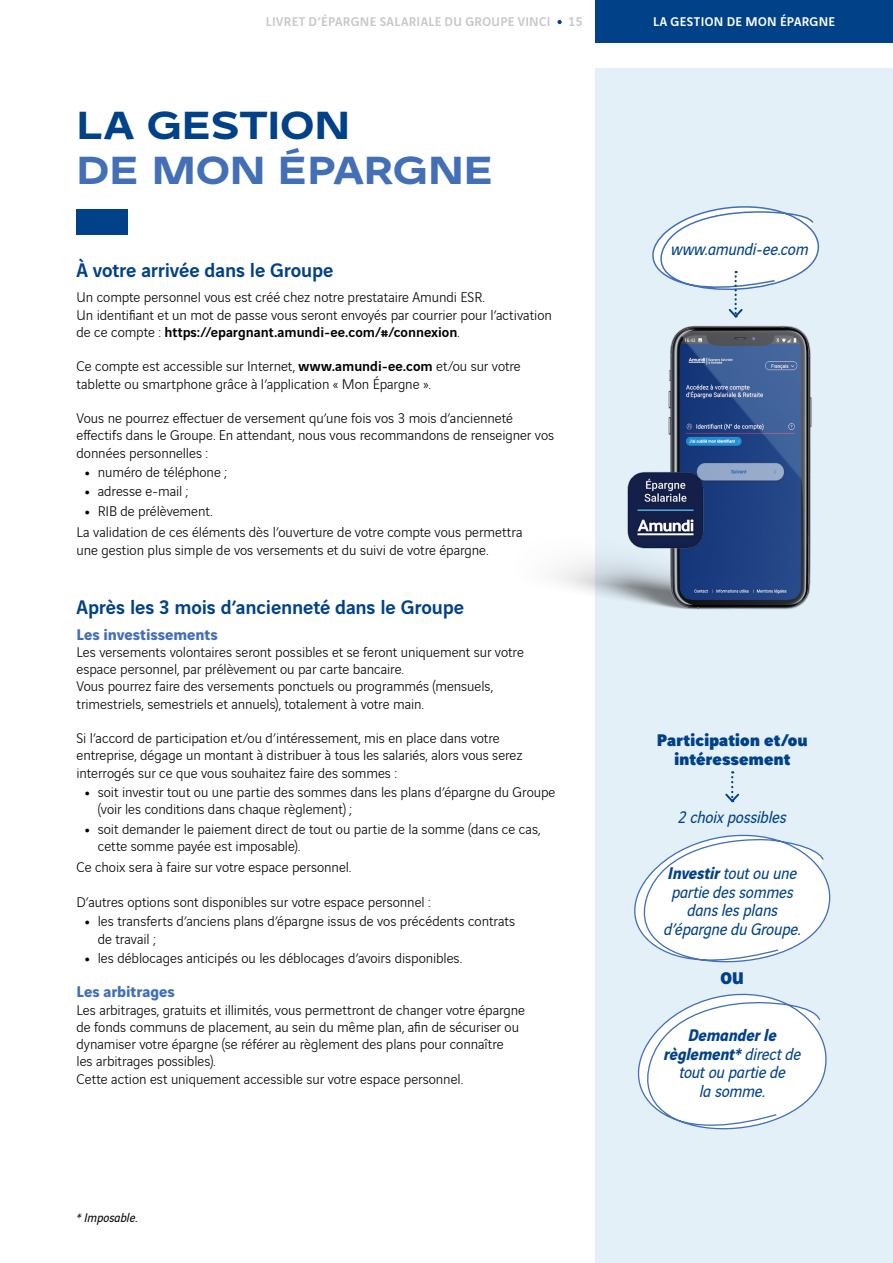
<style>
.page{position:relative;width:893px;height:1263px;background:#fff}
.page>*{position:absolute;margin:0;border:0;box-sizing:border-box;transform-origin:0 0}
._01-GRAND_Titre{font:700 42px/45px "Vinci Sans Expanded";letter-spacing:-.005em;color:#426fb6}
._03-Titre_niveau_2{font:500 21px "Vinci Sans";letter-spacing:-.005em;color:#004188}
._05-Exergue_colonne_VINCI{font:italic 18px/18.8px "Vinci Sans";letter-spacing:-.01em;color:#004188;text-align:center}
._05-_Exergue_titre{font:900 18px/18.8px "Vinci Sans";letter-spacing:-.005em;color:#004188;text-align:center}
._03-Sous-titre{font:700 16.5px "Vinci Sans";color:#426fb6}
._04-Texte_courant{font:300 15px/17.2px "Vinci Sans";letter-spacing:-.005em;color:#000}
.t1{font:500 13.5px "Vinci Sans";letter-spacing:.025em;color:#c8c8c8}
.t2{font:500 13.5px "Vinci Sans";letter-spacing:.025em;color:#fff}
._06-Mentions{font:italic 13.5px "Vinci Sans";letter-spacing:.005em;color:#000}
.s1{color:#004188}
.s2{font-weight:500}
.s3{font-weight:900}
.s4{font-weight:700}
</style>
<div class="page">
<div style="left:595px;top:68px;width:298px;height:1195px;background:#e3f0f8"></div>
<img style="left:555px;top:325px;width:257px;height:285px">
<img style="left:624px;top:466px;width:83px;height:85px">
<svg style="left:652px;top:206px;width:168px;height:112px"></svg>
<svg style="left:634px;top:834px;width:197px;height:296px"></svg>
<svg style="left:725px;top:771px;width:15px;height:32px"></svg>
<div style="left:77px;top:209px;width:51px;height:26px;background:#004188"></div>
<div style="left:595px;top:0;width:298px;height:43px;background:#004188"></div>
<svg style="left:557px;top:20px;width:5px;height:4px"></svg>
<p class="t1" style="left:266px;top:12px;width:286px">LIVRET D’ÉPARGNE SALARIALE DU GROUPE VINCI</p>
<p class="t1" style="left:569px;top:12px;width:15px">15</p>
<p class="t2" style="left:653px;top:12px;width:184px">LA GESTION DE MON ÉPARGNE</p>
<p class="_01-GRAND_Titre" style="left:77px;top:98px;width:419px"><span class="s1">LA GESTION<br></span>DE MON ÉPARGNE</p>
<p class="_03-Titre_niveau_2" style="left:77px;top:253px;width:258px">À votre arrivée dans le Groupe</p>
<p class="_04-Texte_courant" style="left:77px;top:288px;width:477px">Un compte personnel vous est créé chez notre prestataire Amundi ESR.<br>Un identifiant et un mot de passe vous seront envoyés par courrier pour l’activation de ce compte : <span class="s2">https://epargnant.amundi-ee.com/#/connexion</span>.</p>
<p class="_04-Texte_courant" style="left:77px;top:357px;width:446px">Ce compte est accessible sur Internet, <span class="s2">www.amundi-ee.com</span> et/ou sur votre tablette ou smartphone grâce à l’application « Mon Épargne ».</p>
<p class="_04-Texte_courant" style="left:77px;top:408px;width:479px">Vous ne pourrez effectuer de versement qu’une fois vos 3 mois d’ancienneté effectifs dans le Groupe. En attendant, nous vous recommandons de renseigner vos données personnelles :</p>
<p class="_04-Texte_courant" style="left:85px;top:462px;width:143px"><span class="s3">•</span> numéro de téléphone ;</p>
<p class="_04-Texte_courant" style="left:85px;top:482px;width:105px"><span class="s3">•</span> adresse e-mail ;</p>
<p class="_04-Texte_courant" style="left:85px;top:501px;width:129px"><span class="s3">•</span> RIB de prélèvement.</p>
<p class="_04-Texte_courant" style="left:77px;top:522px;width:447px">La validation de ces éléments dès l’ouverture de votre compte vous permettra une gestion plus simple de vos versements et du suivi de votre épargne.</p>
<p class="_03-Titre_niveau_2" style="left:77px;top:591px;width:389px">Après les 3 mois d’ancienneté dans le Groupe</p>
<p class="_03-Sous-titre" style="left:77px;top:621px;width:143px">Les investissements</p>
<p class="_04-Texte_courant" style="left:77px;top:642px;width:449px">Les versements volontaires seront possibles et se feront uniquement sur votre espace personnel, par prélèvement ou par carte bancaire.</p>
<p class="_04-Texte_courant" style="left:77px;top:676px;width:418px">Vous pourrez faire des versements ponctuels ou programmés (mensuels, trimestriels, semestriels et annuels), totalement à votre main.</p>
<p class="_04-Texte_courant" style="left:77px;top:728px;width:448px">Si l’accord de participation et/ou d’intéressement, mis en place dans votre entreprise, dégage un montant à distribuer à tous les salariés, alors vous serez interrogés sur ce que vous souhaitez faire des sommes :</p>
<p class="_04-Texte_courant" style="left:98px;top:782px;width:459px;text-indent:-13px"><span class="s3">•</span> soit investir tout ou une partie des sommes dans les plans d’épargne du Groupe (voir les conditions dans chaque règlement) ;</p>
<p class="_04-Texte_courant" style="left:98px;top:819px;width:444px;text-indent:-13px"><span class="s3">•</span> soit demander le paiement direct de tout ou partie de la somme (dans ce cas, cette somme payée est imposable).</p>
<p class="_04-Texte_courant" style="left:77px;top:857px;width:276px">Ce choix sera à faire sur votre espace personnel.</p>
<p class="_04-Texte_courant" style="left:77px;top:892px;width:356px">D’autres options sont disponibles sur votre espace personnel :</p>
<p class="_04-Texte_courant" style="left:98px;top:911px;width:419px;text-indent:-13px"><span class="s3">•</span> les transferts d’anciens plans d’épargne issus de vos précédents contrats de travail ;</p>
<p class="_04-Texte_courant" style="left:85px;top:948px;width:379px"><span class="s3">•</span> les déblocages anticipés ou les déblocages d’avoirs disponibles.</p>
<p class="_03-Sous-titre" style="left:77px;top:979px;width:100px">Les arbitrages</p>
<p class="_04-Texte_courant" style="left:77px;top:1000px;width:450px">Les arbitrages, gratuits et illimités, vous permettront de changer votre épargne de fonds communs de placement, au sein du même plan, afin de sécuriser ou dynamiser votre épargne (se référer au règlement des plans pour connaître<br>les arbitrages possibles).</p>
<p class="_04-Texte_courant" style="left:77px;top:1069px;width:388px">Cette action est uniquement accessible sur votre espace personnel.</p>
<p class="_06-Mentions" style="left:77px;top:1208px;width:62px">* Imposable.</p>
<p class="_05-Exergue_colonne_VINCI" style="left:671px;top:238px;width:139px">www.amundi-ee.com</p>
<p class="_05-_Exergue_titre" style="left:657px;top:729px;width:152px">Participation et/ou intéressement</p>
<p class="_05-Exergue_colonne_VINCI" style="left:678px;top:806px;width:109px">2 choix possibles</p>
<p class="_05-Exergue_colonne_VINCI" style="left:664px;top:862px;width:138px"><span class="s4">Investir</span> tout ou une partie des sommes dans les plans d’épargne du Groupe.</p>
<p class="_05-_Exergue_titre" style="left:720px;top:967px;width:25px">OU</p>
<p class="_05-Exergue_colonne_VINCI" style="left:663px;top:1024px;width:139px"><span class="s4">Demander le règlement*</span> direct de tout ou partie de<br>la somme.</p>
</div>
